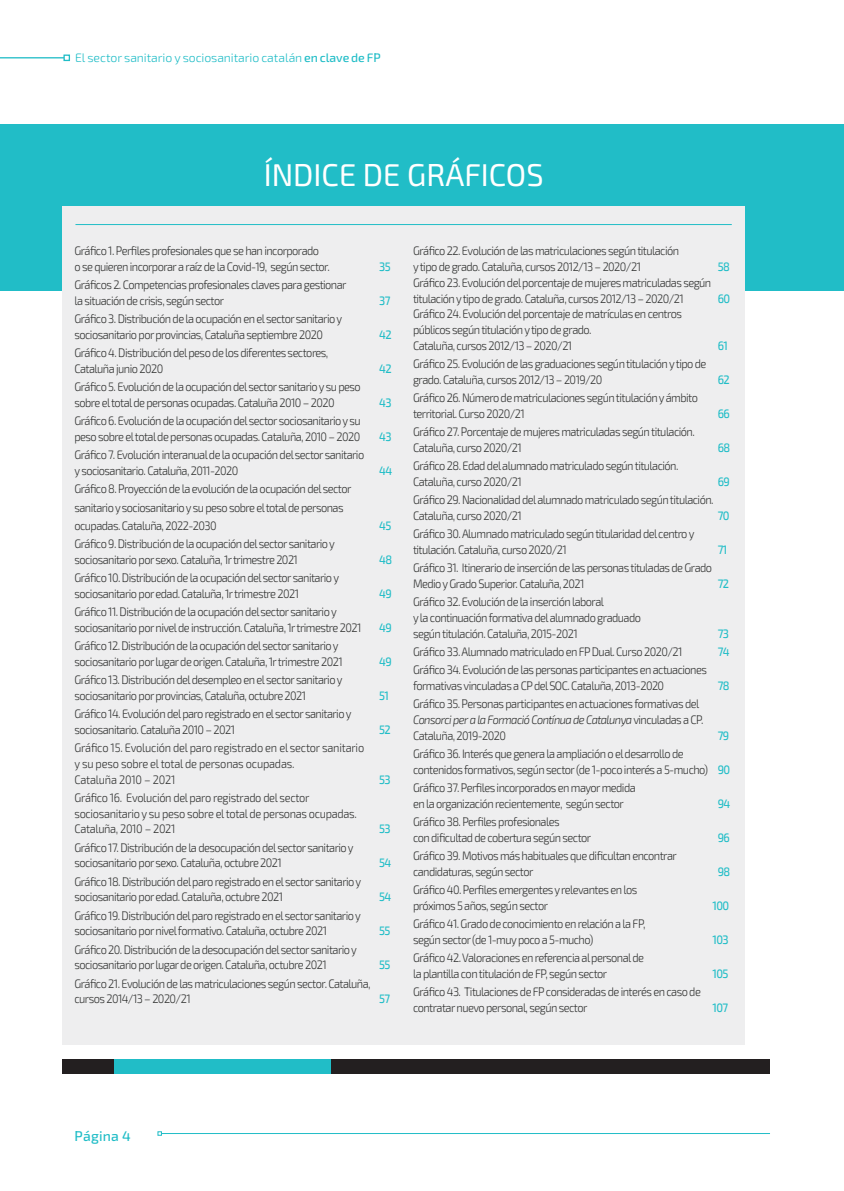
<style>
.page{position:relative;width:844px;height:1191px;background:#fff}
.page>*{position:absolute;margin:0;border:0;box-sizing:border-box;transform-origin:0 0}
.t1{font:31.5px "Exo 2";color:#fff}
.t2{font:500 14px "Exo 2";letter-spacing:.015em;color:#21bdc7}
.t3{font:300 12.25px/15.8px "Exo 2";letter-spacing:-.05em;color:#323332;scale:.9 1}
.t4{font:300 12.25px/15.8px "Exo 2";letter-spacing:-.03em;color:#323332;scale:.9 1}
.t5{font:300 12.25px/15.8px "Exo 2";letter-spacing:-.02em;color:#323332;scale:.9 1}
.t6{font:500 12.25px "Exo 2";letter-spacing:-.05em;color:#21bdc7;scale:.9 1}
.t7{font:300 12.25px "Exo 2";letter-spacing:-.005em;color:#21bdc7}
.s1{font-weight:500}
.s2{font-style:italic}
.s3{font-weight:500;color:#21bdc7}
</style>
<div class="page">
<hr style="left:0;top:57px;width:64px;height:1px;background:#21bdc7">
<div style="left:63px;top:55px;width:7px;height:6px;border:1px solid #21bdc7"></div>
<hr style="left:161px;top:1133px;width:608px;height:1px;background:#21bdc7">
<svg style="left:157px;top:1131px;width:5px;height:4px"></svg>
<div style="left:0;top:124px;width:843px;height:166px;background:#21bdc7"></div>
<div style="left:63px;top:1059px;width:706px;height:15px;background:#231f20"></div>
<div style="left:114px;top:1059px;width:216px;height:15px;background:#21bdc7"></div>
<div style="left:63px;top:206px;width:681px;height:838px;background:#eeeeef"></div>
<hr style="left:75px;top:224px;width:656px;height:1px;background:#21bdc7">
<p class="t7" style="left:75px;top:49px;width:307px">El sector sanitario y sociosanitario catalán <span class="s1">en clave de FP</span></p>
<h1 class="t1" style="left:264px;top:153px;width:281px">ÍNDICE DE GRÁFICOS</h1>
<p class="t3" style="left:74px;top:243px;width:285px">Gráfico 1. Perfiles profesionales que se han incorporado<br>o se quieren incorporar a raíz de la Covid-19, según sector.</p>
<p class="t6" style="left:379px;top:258px;width:14px">35</p>
<p class="t3" style="left:413px;top:243px;width:297px">Gráfico 22. Evolución de las matriculaciones según titulación y tipo de grado. Cataluña, cursos 2012/13 – 2020/21</p>
<p class="t6" style="left:717px;top:258px;width:15px">58</p>
<p class="t3" style="left:74px;top:277px;width:304px">Gráficos 2. Competencias profesionales claves para gestionar la situación de crisis, según sector</p>
<p class="t3" style="left:74px;top:311px;width:299px">Gráfico 3. Distribución de la ocupación en el sector sanitario y sociosanitario por provincias, Cataluña septiembre 2020</p>
<p class="t3" style="left:74px;top:345px;width:283px">Gráfico 4. Distribución del peso de los diferentes sectores,<br>Cataluña junio 2020</p>
<p class="t3" style="left:74px;top:379px;width:319px">Gráfico 5. Evolución de la ocupación del sector sanitario y su peso sobre el total de personas ocupadas. Cataluña 2010 – 2020</p>
<p class="t3" style="left:74px;top:413px;width:319px">Gráfico 6. Evolución de la ocupación del sector sociosanitario y su peso sobre el total de personas ocupadas. Cataluña, 2010 – 2020</p>
<p class="t3" style="left:74px;top:447px;width:323px">Gráfico 7. Evolución interanual de la ocupación del sector sanitario y sociosanitario. Cataluña, 2011-2020</p>
<p class="t3" style="left:74px;top:479px;width:309px;line-height:18.2px">Gráfico 8. Proyección de la evolución de la ocupación del sector sanitario y sociosanitario y su peso sobre el total de personas ocupadas. Cataluña, 2022-2030</p>
<p class="t3" style="left:74px;top:535px;width:291px">Gráfico 9. Distribución de la ocupación del sector sanitario y sociosanitario por sexo. Cataluña, 1r trimestre 2021</p>
<p class="t3" style="left:74px;top:569px;width:295px">Gráfico 10. Distribución de la ocupación del sector sanitario y sociosanitario por edad. Cataluña, 1r trimestre 2021</p>
<p class="t3" style="left:74px;top:603px;width:320px">Gráfico 11. Distribución de la ocupación del sector sanitario y sociosanitario por nivel de instrucción. Cataluña, 1r trimestre 2021</p>
<p class="t3" style="left:74px;top:637px;width:299px">Gráfico 12. Distribución de la ocupación del sector sanitario y sociosanitario por lugar de origen. Cataluña, 1r trimestre 2021</p>
<p class="t3" style="left:74px;top:671px;width:299px">Gráfico 13. Distribución del desempleo en el sector sanitario y sociosanitario por provincias, Cataluña, octubre 2021</p>
<p class="t3" style="left:74px;top:705px;width:309px">Gráfico 14. Evolución del paro registrado en el sector sanitario y sociosanitario. Cataluña 2010 – 2021</p>
<p class="t5" style="left:74px;top:739px;width:323px">Gráfico 15. Evolución del paro registrado en el sector sanitario y su peso sobre el total de personas ocupadas.<br>Cataluña 2010 – 2021</p>
<p class="t4" style="left:74px;top:789px;width:315px">Gráfico 16. Evolución del paro registrado del sector sociosanitario y su peso sobre el total de personas ocupadas.<br>Cataluña, 2010 – 2021</p>
<p class="t3" style="left:74px;top:839px;width:311px">Gráfico 17. Distribución de la desocupación del sector sanitario y sociosanitario por sexo. Cataluña, octubre 2021</p>
<p class="t3" style="left:74px;top:873px;width:320px">Gráfico 18. Distribución del paro registrado en el sector sanitario y sociosanitario por edad. Cataluña, octubre 2021</p>
<p class="t3" style="left:74px;top:907px;width:320px">Gráfico 19. Distribución del paro registrado en el sector sanitario y sociosanitario por nivel formativo. Cataluña, octubre 2021</p>
<p class="t3" style="left:74px;top:941px;width:315px">Gráfico 20. Distribución de la desocupación del sector sanitario y sociosanitario por lugar de origen. Cataluña, octubre 2021</p>
<p class="t3" style="left:74px;top:975px;width:330px">Gráfico 21. Evolución de las matriculaciones según sector. Cataluña, cursos 2014/13 – 2020/21</p>
<p class="t6" style="left:379px;top:292px;width:14px">37</p>
<p class="t6" style="left:379px;top:326px;width:15px">42</p>
<p class="t6" style="left:379px;top:360px;width:15px">42</p>
<p class="t6" style="left:379px;top:394px;width:15px">43</p>
<p class="t6" style="left:379px;top:428px;width:15px">43</p>
<p class="t6" style="left:379px;top:462px;width:16px">44</p>
<p class="t6" style="left:379px;top:517px;width:15px">45</p>
<p class="t6" style="left:379px;top:551px;width:16px">48</p>
<p class="t6" style="left:379px;top:585px;width:16px">49</p>
<p class="t6" style="left:379px;top:619px;width:16px">49</p>
<p class="t6" style="left:379px;top:653px;width:16px">49</p>
<p class="t6" style="left:379px;top:687px;width:12px">51</p>
<p class="t6" style="left:379px;top:721px;width:14px">52</p>
<p class="t6" style="left:379px;top:770px;width:14px">53</p>
<p class="t6" style="left:379px;top:820px;width:14px">53</p>
<p class="t6" style="left:379px;top:854px;width:15px">54</p>
<p class="t6" style="left:379px;top:888px;width:15px">54</p>
<p class="t6" style="left:379px;top:922px;width:14px">55</p>
<p class="t6" style="left:379px;top:956px;width:14px">55</p>
<p class="t6" style="left:379px;top:990px;width:14px">57</p>
<p class="t3" style="left:413px;top:274px;width:333px">Gráfico 23. Evolución del porcentaje de mujeres matriculadas según titulación y tipo de grado. Cataluña, cursos 2012/13 – 2020/21</p>
<p class="t3" style="left:413px;top:306px;width:300px">Gráfico 24. Evolución del porcentaje de matrículas en centros públicos según titulación y tipo de grado.<br>Cataluña, cursos 2012/13 – 2020/21</p>
<p class="t3" style="left:413px;top:355px;width:327px">Gráfico 25. Evolución de las graduaciones según titulación y tipo de grado. Cataluña, cursos 2012/13 – 2019/20</p>
<p class="t3" style="left:413px;top:389px;width:318px">Gráfico 26. Número de matriculaciones según titulación y ámbito territorial. Curso 2020/21</p>
<p class="t3" style="left:413px;top:423px;width:314px">Gráfico 27. Porcentaje de mujeres matriculadas según titulación.<br>Cataluña, curso 2020/21</p>
<p class="t3" style="left:413px;top:457px;width:296px">Gráfico 28. Edad del alumnado matriculado según titulación.<br>Cataluña, curso 2020/21</p>
<p class="t6" style="left:717px;top:290px;width:15px">60</p>
<p class="t6" style="left:717px;top:337px;width:13px">61</p>
<p class="t6" style="left:717px;top:371px;width:15px">62</p>
<p class="t6" style="left:717px;top:405px;width:15px">66</p>
<p class="t6" style="left:717px;top:439px;width:15px">68</p>
<p class="t6" style="left:717px;top:473px;width:15px">69</p>
<p class="t3" style="left:413px;top:491px;width:335px">Gráfico 29. Nacionalidad del alumnado matriculado según titulación.<br>Cataluña, curso 2020/21</p>
<p class="t6" style="left:717px;top:507px;width:15px">70</p>
<p class="t3" style="left:413px;top:525px;width:314px">Gráfico 30. Alumnado matriculado según titularidad del centro y titulación. Cataluña, curso 2020/21</p>
<p class="t6" style="left:717px;top:541px;width:12px">71</p>
<p class="t3" style="left:413px;top:559px;width:334px">Gráfico 31. Itinerario de inserción de las personas tituladas de Grado<br>Medio y Grado Superior. Cataluña, 2021</p>
<p class="t6" style="left:717px;top:575px;width:14px">72</p>
<p class="t3" style="left:413px;top:593px;width:255px">Gráfico 32. Evolución de la inserción laboral<br>y la continuación formativa del alumnado graduado según titulación. Cataluña, 2015-2021</p>
<p class="t6" style="left:717px;top:625px;width:14px">73</p>
<p class="t3" style="left:413px;top:643px;width:300px">Gráfico 33. Alumnado matriculado en FP Dual. Curso 2020/21</p>
<p class="t6" style="left:717px;top:643px;width:15px">74</p>
<p class="t3" style="left:413px;top:661px;width:328px">Gráfico 34. Evolución de las personas participantes en actuaciones formativas vinculadas a CP del SOC. Cataluña, 2013-2020</p>
<p class="t6" style="left:717px;top:677px;width:15px">78</p>
<p class="t3" style="left:413px;top:695px;width:324px">Gráfico 35. Personas participantes en actuaciones formativas del<br><span class="s2">Consorci per a la Formació Contínua de Catalunya</span> vinculadas a CP.<br>Cataluña, 2019-2020</p>
<p class="t6" style="left:717px;top:727px;width:14px">79</p>
<p class="t3" style="left:413px;top:745px;width:354px">Gráfico 36. Interés que genera la ampliación o el desarrollo de contenidos formativos, según sector (de 1-poco interés a 5-mucho) <span class="s3">90</span></p>
<p class="t3" style="left:413px;top:779px;width:249px">Gráfico 37. Perfiles incorporados en mayor medida en la organización recientemente, según sector</p>
<p class="t6" style="left:717px;top:794px;width:16px">94</p>
<p class="t3" style="left:413px;top:813px;width:199px">Gráfico 38. Perfiles profesionales<br>con dificultad de cobertura según sector</p>
<p class="t3" style="left:413px;top:847px;width:294px">Gráfico 39. Motivos más habituales que dificultan encontrar candidaturas, según sector</p>
<p class="t3" style="left:413px;top:881px;width:251px">Gráfico 40. Perfiles emergentes y relevantes en los próximos 5 años, según sector</p>
<p class="t3" style="left:413px;top:915px;width:260px">Gráfico 41. Grado de conocimiento en relación a la FP, según sector (de 1-muy poco a 5-mucho)</p>
<p class="t3" style="left:413px;top:949px;width:258px">Gráfico 42. Valoraciones en referencia al personal de la plantilla con titulación de FP, según sector</p>
<p class="t3" style="left:413px;top:983px;width:321px">Gráfico 43. Titulaciones de FP consideradas de interés en caso de contratar nuevo personal, según sector</p>
<p class="t6" style="left:717px;top:828px;width:15px">96</p>
<p class="t6" style="left:717px;top:862px;width:15px">98</p>
<p class="t6" style="left:712px;top:896px;width:20px">100</p>
<p class="t6" style="left:712px;top:930px;width:20px">103</p>
<p class="t6" style="left:712px;top:964px;width:19px">105</p>
<p class="t6" style="left:712px;top:998px;width:19px">107</p>
<p class="t2" style="left:74px;top:1126px;width:58px">Página 4</p>
</div>
